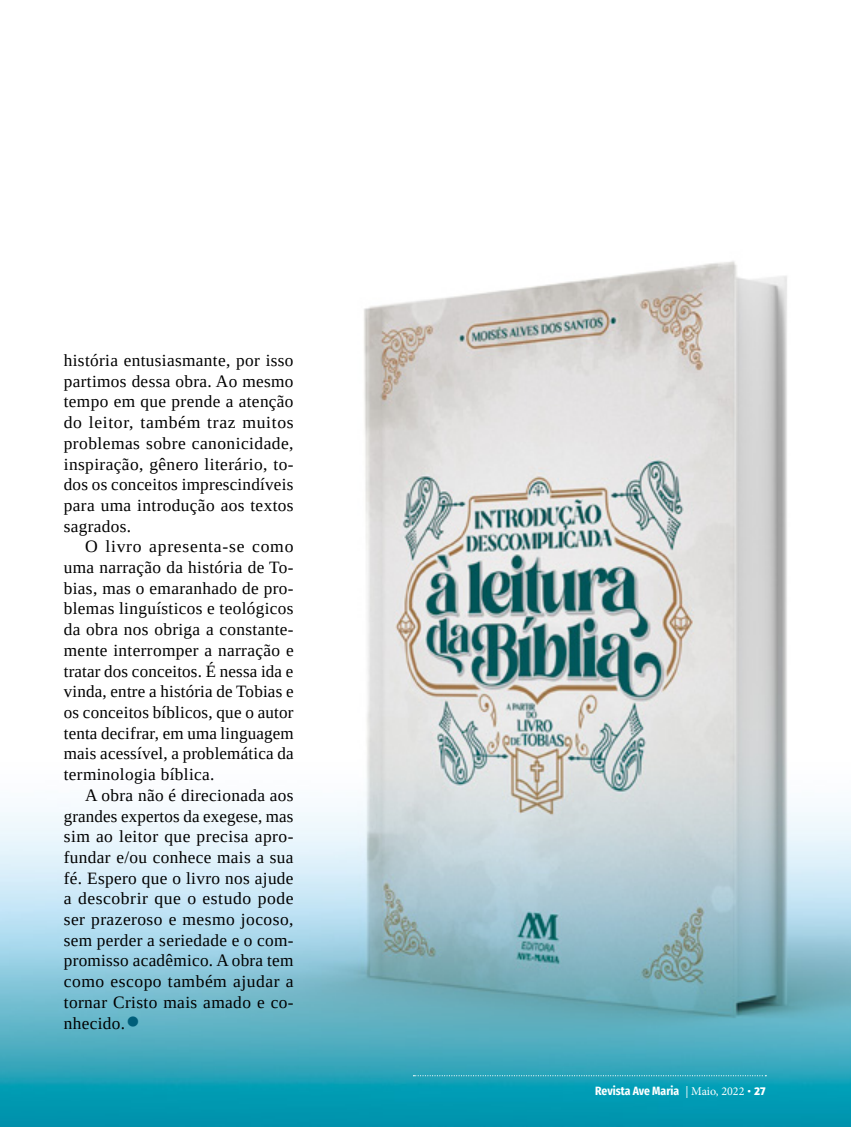
<style>
.page{position:relative;width:851px;height:1127px;background:#fff}
.page>*{position:absolute;margin:0;border:0;box-sizing:border-box;transform-origin:0 0}
.t1{font:43.2px "Tinos";color:#005e7a}
.t2{font:17.25px/20.7px "Tinos";letter-spacing:.02em;color:#000;text-align:justify}
.t3{font:700 12px "Fira Sans Condensed";color:#fff}
.s1{font-family:"Minion Pro";font-weight:400}
.s2{font-family:"Amaranth"}
</style>
<div class="page">
<img style="left:0;top:261px;width:850px;height:866px">
<svg style="left:413px;top:1075px;width:353px;height:1px"></svg>
<p class="t2" style="left:64px;top:350px;width:231px">história entusiasmante, por isso partimos dessa obra. Ao mesmo tempo em que prende a atenção do leitor, também traz muitos problemas sobre canonicidade, inspiração, gênero literário, to&shy;dos os conceitos imprescindíveis para uma introdução aos textos sagrados.</p>
<p class="t2" style="left:64px;top:536px;width:231px;text-indent:21px">O livro apresenta-se como uma narração da história de To&shy;bias, mas o emaranhado de pro&shy;blemas linguísticos e teológicos da obra nos obriga a constante&shy;mente interromper a narração e tratar dos conceitos. É nessa ida e vinda, entre a história de Tobias e os conceitos bíblicos, que o autor tenta decifrar, em uma linguagem mais acessível, a problemática da terminologia bíblica.</p>
<p class="t2" style="left:64px;top:784px;width:231px;text-indent:21px">A obra não é direcionada aos grandes expertos da exegese, mas sim ao leitor que precisa apro&shy;fundar e/ou conhece mais a sua fé. Espero que o livro nos ajude a descobrir que o estudo pode ser prazeroso e mesmo jocoso, sem perder a seriedade e o com&shy;promisso acadêmico. A obra tem como escopo também ajudar a tornar Cristo mais amado e co&shy;nhecido.</p>
<h1 class="t1" style="left:125px;top:993px;width:17px">•</h1>
<p class="t3" style="left:595px;top:1080px;width:172px">Revista Ave Maria <span class="s1">| Maio, 2022</span> <span class="s2">• 27</span></p>
</div>
